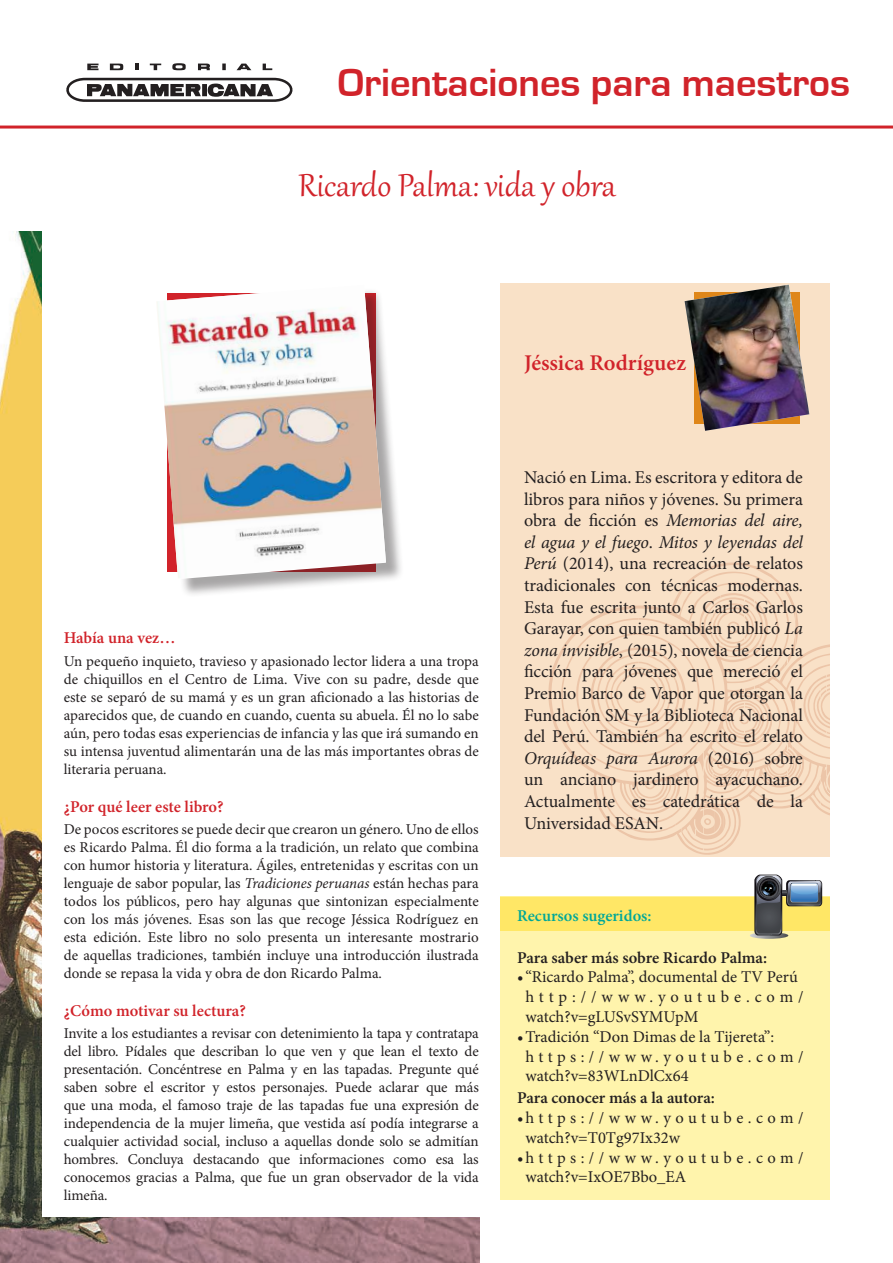
<style>
.page{position:relative;width:893px;height:1263px;background:#fff}
.page>*{position:absolute;margin:0;border:0;box-sizing:border-box;transform-origin:0 0}
.t1{font:700 40.5px "Eurostile";color:#d1232a}
.t2{font:39px "Gabriola";color:#d1232a}
.t3{font:600 22.5px "Minion Pro";color:#d1232a}
.t4{font:18px/21.6px "Minion Pro";letter-spacing:-.005em;color:#231f20;text-align:justify}
.t5{font:16.5px/19.8px "Minion Pro";color:#231f20}
.t6{font:600 16.5px "Minion Pro";color:#d1232a}
.t7{font:600 16.5px "Minion Pro";color:#231f20}
.t8{font:16.5px/19.8px "Minion Pro";letter-spacing:.125em;color:#231f20}
.t9{font:16.5px/19.8px "Minion Pro";letter-spacing:.255em;color:#231f20}
.t10{font:600 16.5px "Minion Pro";color:#00a898}
.t11{font:15px/18px "Minion Pro";letter-spacing:-.005em;color:#231f20;text-align:justify}
.s1{font-style:italic}
</style>
<div class="page">
<img style="left:0;top:232px;width:479px;height:1031px">
<div style="left:43px;top:85px;width:805px;height:1131px;background:#fff"></div>
<svg style="left:110px;top:63px;width:13px;height:7px"></svg>
<svg style="left:135px;top:64px;width:4px;height:6px"></svg>
<svg style="left:150px;top:64px;width:11px;height:6px"></svg>
<svg style="left:172px;top:63px;width:14px;height:7px"></svg>
<svg style="left:198px;top:63px;width:12px;height:7px"></svg>
<svg style="left:222px;top:64px;width:4px;height:6px"></svg>
<svg style="left:237px;top:64px;width:14px;height:6px"></svg>
<svg style="left:263px;top:64px;width:9px;height:6px"></svg>
<svg style="left:87px;top:64px;width:12px;height:6px"></svg>
<svg style="left:66px;top:77px;width:227px;height:25px"></svg>
<hr style="left:0;top:126px;width:893px;height:3px;background:#d1232a">
<div style="left:500px;top:897px;width:330px;height:302px;background:#fff4ac"></div>
<div style="left:500px;top:283px;width:330px;height:574px;background:#f9e1c7"></div>
<svg style="left:548px;top:562px;width:282px;height:293px"></svg>
<img style="left:685px;top:285px;width:124px;height:146px">
<div style="left:500px;top:897px;width:330px;height:34px;background:#ffe766"></div>
<svg style="left:750px;top:875px;width:72px;height:64px"></svg>
<div style="left:159px;top:288px;width:245px;height:309px;background:#231f20;opacity:.4"></div>
<img style="left:157px;top:288px;width:229px;height:290px">
<h1 class="t1" style="left:338px;top:61px;width:514px">Orientaciones para maestros</h1>
<h2 class="t2" style="left:298px;top:159px;width:319px">Ricardo Palma: vida y obra</h2>
<p class="t6" style="left:64px;top:627px;width:113px">Había una vez…</p>
<p class="t11" style="left:64px;top:652px;width:417px">Un pequeño inquieto, travieso y apasionado lector lidera a una tropa de chiquillos en el Centro de Lima. Vive con su padre, desde que este se separó de su mamá y es un gran aficionado a las historias de aparecidos que, de cuando en cuando, cuenta su abuela. Él no lo sabe aún, pero todas esas experiencias de infancia y las que irá sumando en su intensa juventud alimentarán una de las más importantes obras de literaria peruana.</p>
<p class="t6" style="left:64px;top:795px;width:161px">¿Por qué leer este libro?</p>
<p class="t11" style="left:64px;top:820px;width:417px">De pocos escritores se puede decir que crearon un género. Uno de ellos es Ricardo Palma. Él dio forma a la tradición, un relato que combina con humor historia y literatura. Ágiles, entretenidas y escritas con un lenguaje de sabor popular, las <span class="s1">Tradiciones peruanas</span> están hechas para todos los públicos, pero hay algunas que sintonizan especialmente con los más jóvenes. Esas son las que recoge Jéssica Rodríguez en esta edición. Este libro no solo presenta un interesante mostrario de aquellas tradiciones, también incluye una introducción ilustrada donde se repasa la vida y obra de don Ricardo Palma.</p>
<p class="t6" style="left:64px;top:999px;width:184px">¿Cómo motivar su lectura?</p>
<p class="t11" style="left:64px;top:1024px;width:417px">Invite a los estudiantes a revisar con detenimiento la tapa y contratapa del libro. Pídales que describan lo que ven y que lean el texto de presentación. Concéntrese en Palma y en las tapadas. Pregunte qué saben sobre el escritor y estos personajes. Puede aclarar que más que una moda, el famoso traje de las tapadas fue una expresión de independencia de la mujer limeña, que vestida así podía integrarse a cualquier actividad social, incluso a aquellas donde solo se admitían hombres. Concluya destacando que informaciones como esa las conocemos gracias a Palma, que fue un gran observador de la vida limeña.</p>
<h3 class="t3" style="left:524px;top:347px;width:164px">Jéssica Rodríguez</h3>
<p class="t4" style="left:524px;top:466px;width:280px">Nació en Lima. Es escritora y editora de libros para niños y jóvenes. Su primera obra de ficción es <span class="s1">Memorias del aire, el agua y el fuego</span>. <span class="s1">Mitos y leyendas del Perú</span> (2014), una recreación de relatos tradicionales con técnicas modernas.<br>Esta fue escrita junto a Carlos Garlos Garayar, con quien también publicó <span class="s1">La zona invisible</span>, (2015), novela de ciencia ficción para jóvenes que mereció el Premio Barco de Vapor que otorgan la Fundación SM y la Biblioteca Nacional del Perú. También ha escrito el relato <span class="s1">Orquídeas para Aurora</span> (2016) sobre un anciano jardinero ayacuchano.<br>Actualmente es catedrática de la Universidad ESAN.</p>
<p class="t10" style="left:517px;top:904px;width:136px">Recursos sugeridos:</p>
<p class="t7" style="left:517px;top:946px;width:252px">Para saber más sobre Ricardo Palma:</p>
<p class="t5" style="left:526px;top:967px;width:280px;text-indent:-8px">• “Ricardo Palma”, documental de TV Perú http://www.youtube.com/ watch?v=gLUSvSYMUpM</p>
<p class="t5" style="left:526px;top:1027px;width:280px;text-indent:-8px">• Tradición “Don Dimas de la Tijereta”: https://www.youtube.com/ watch?v=83WLnDlCx64</p>
<p class="t7" style="left:517px;top:1086px;width:199px">Para conocer más a la autora:</p>
<p class="t8" style="left:526px;top:1108px;width:280px;text-indent:-8px">• https://www.youtube.com/ watch?v=T0Tg97Ix32w</p>
<p class="t9" style="left:526px;top:1147px;width:280px;text-indent:-8px">• https://www.youtube.com/ watch?v=IxOE7Bbo_EA</p>
</div>
